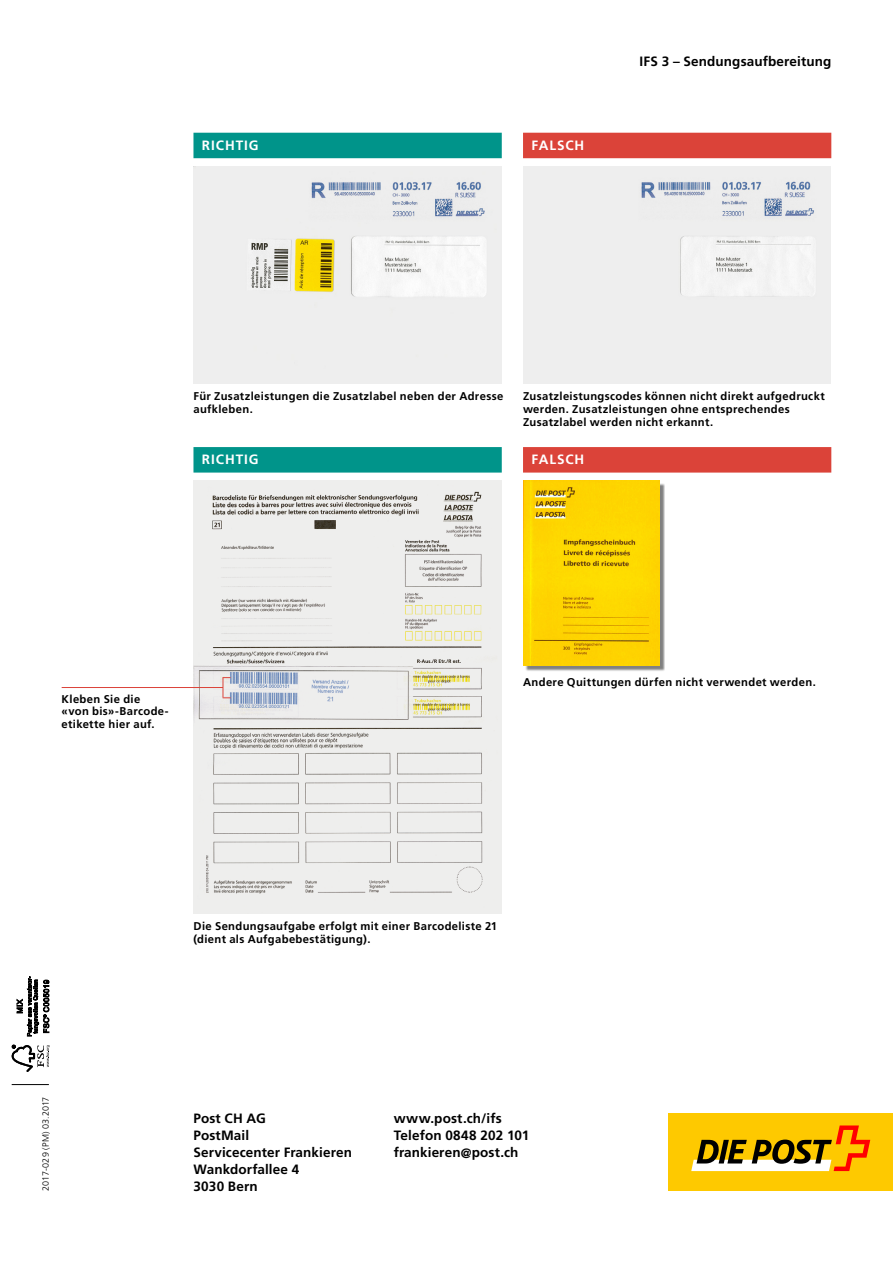
<style>
.page{position:relative;width:893px;height:1263px;background:#fff}
.page>*{position:absolute;margin:0;border:0;box-sizing:border-box;transform-origin:0 0}
.t1{font:700 13.5px "Frutiger LT Com";letter-spacing:.01em;color:#000}
.t2{font:700 13.5px "Frutiger LT Com";letter-spacing:.07em;color:#fff}
.t3{font:700 11.25px/12.8px "Frutiger LT Com";letter-spacing:.03em;color:#000}
.t4{font:300 9px "Frutiger LT Com";letter-spacing:.005em;color:#000}
</style>
<div class="page">
<div style="left:669px;top:1113px;width:224px;height:77px;background:#fec900"></div>
<svg style="left:691px;top:1125px;width:179px;height:46px"></svg>
<svg style="left:12px;top:1045px;width:38px;height:27px"></svg>
<svg style="left:17px;top:976px;width:32px;height:60px"></svg>
<hr style="left:12px;top:1084px;width:37px;height:1px;background:#000">
<img style="left:193px;top:167px;width:308px;height:216px">
<div style="left:523px;top:167px;width:308px;height:216px;background:#eee"></div>
<div style="left:525px;top:483px;width:140px;height:189px;background:#000;opacity:.5"></div>
<img style="left:523px;top:480px;width:136px;height:185px">
<img style="left:193px;top:480px;width:308px;height:433px">
<hr style="left:62px;top:687px;width:161px;height:1px;background:#db4339">
<svg style="left:223px;top:677px;width:8px;height:21px"></svg>
<div style="left:193px;top:133px;width:309px;height:25px;background:#00948a"></div>
<div style="left:523px;top:133px;width:308px;height:25px;background:#db4339"></div>
<div style="left:193px;top:447px;width:309px;height:26px;background:#00948a"></div>
<div style="left:523px;top:447px;width:308px;height:26px;background:#db4339"></div>
<p class="t2" style="left:202px;top:137px;width:58px">RICHTIG</p>
<p class="t2" style="left:531px;top:137px;width:54px">FALSCH</p>
<p class="t1" style="left:640px;top:53px;width:193px">IFS 3 – Sendungsaufbereitung</p>
<p class="t3" style="left:193px;top:390px;width:311px">Für Zusatzleistungen die Zusatzlabel neben der Adresse aufkleben.</p>
<p class="t3" style="left:523px;top:390px;width:303px">Zusatzleistungscodes können nicht direkt aufgedruckt werden. Zusatzleistungen ohne entsprechendes<br>Zusatzlabel werden nicht erkannt.</p>
<p class="t2" style="left:202px;top:451px;width:58px">RICHTIG</p>
<p class="t2" style="left:531px;top:451px;width:54px">FALSCH</p>
<p class="t3" style="left:62px;top:692px;width:108px">Kleben Sie die «von bis»-Barcode&shy;etikette hier auf.</p>
<p class="t3" style="left:523px;top:675px;width:294px">Andere Quittungen dürfen nicht verwendet werden.</p>
<p class="t4" style="left:41px;top:1191px;width:95px;rotate:-90deg">2017-029 (PM) 03.2017</p>
<p class="t3" style="left:193px;top:920px;width:305px">Die Sendungsaufgabe erfolgt mit einer Barcodeliste 21 (dient als Aufgabebestätigung).</p>
<p class="t1" style="left:193px;top:1110px;width:74px">Post CH AG</p>
<p class="t1" style="left:193px;top:1127px;width:57px">PostMail</p>
<p class="t1" style="left:193px;top:1144px;width:160px">Servicecenter Frankieren</p>
<p class="t1" style="left:193px;top:1161px;width:107px">Wankdorfallee 4</p>
<p class="t1" style="left:193px;top:1178px;width:66px">3030 Bern</p>
<p class="t1" style="left:394px;top:1110px;width:110px">www.post.ch/ifs</p>
<p class="t1" style="left:394px;top:1127px;width:137px">Telefon 0848 202 101</p>
<p class="t1" style="left:394px;top:1144px;width:126px">frankieren@post.ch</p>
</div>
